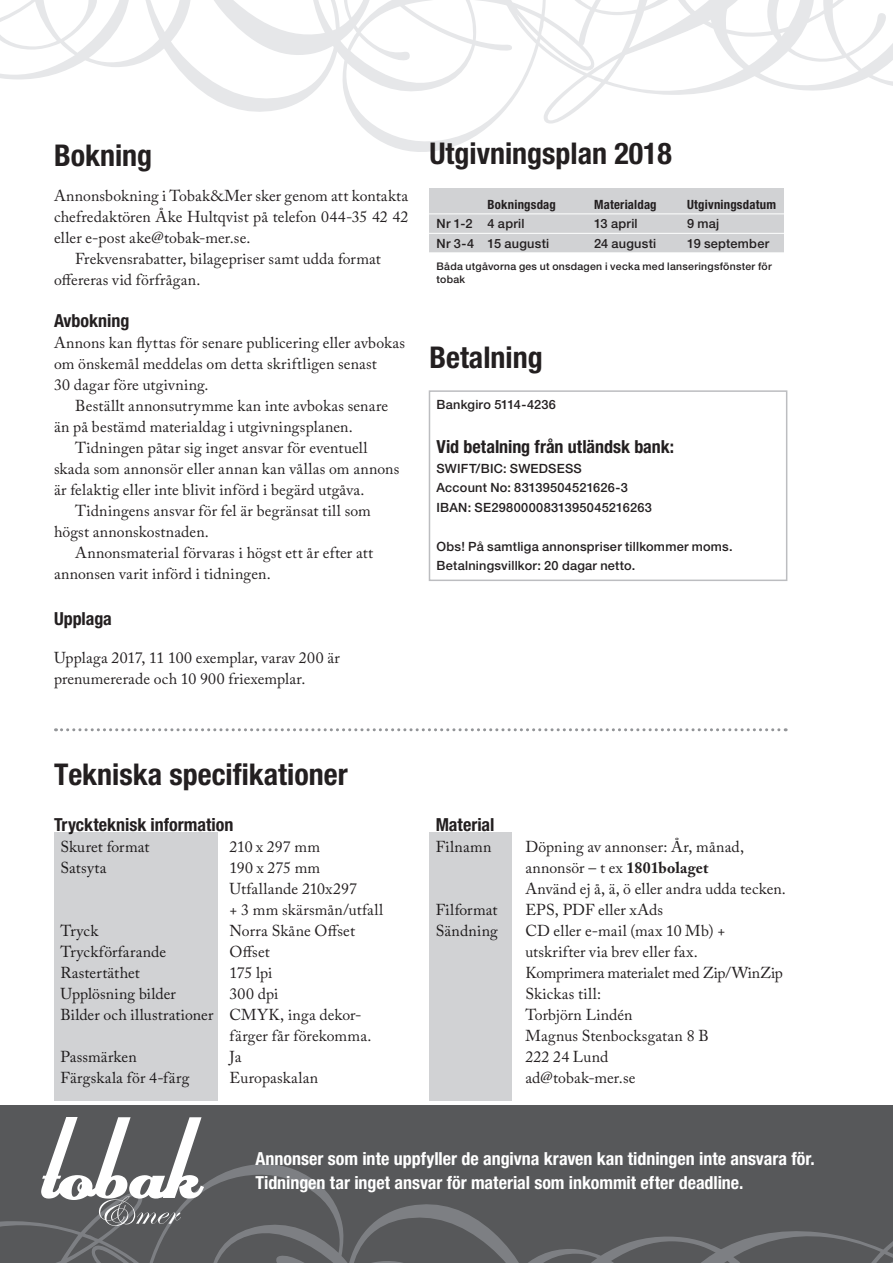
<style>
.page{position:relative;width:893px;height:1263px;background:#fff}
.page>*{position:absolute;margin:0;border:0;box-sizing:border-box;transform-origin:0 0}
.rubrik_1{font:700 condensed 30px "Helvetica Neue LT Std";color:#231f20}
.rub_liten{font:700 condensed 18px/24px "Helvetica Neue LT Std";color:#fff}
.rub_liten-2{font:700 condensed 18px "Helvetica Neue LT Std";letter-spacing:-.005em;color:#231f20}
.bröd{font:15.75px/21px "Adobe Caslon Pro";letter-spacing:.01em;color:#231f20}
.bröd_med_indrag{font:15.75px/21px "Adobe Caslon Pro";letter-spacing:.01em;color:#231f20}
.bröd-2{font:15.75px "Adobe Caslon Pro";letter-spacing:-.015em;color:#231f20}
.bröd_med_indrag-2{font:500 12.75px "Helvetica Neue LT Std";letter-spacing:.02em;color:#231f20}
.bröd_med_indrag-3{font:700 condensed 12.75px "Helvetica Neue LT Std";letter-spacing:.015em;color:#231f20}
.bröd_med_indrag-4{font:500 10.5px/13.5px "Helvetica Neue LT Std";letter-spacing:.025em;color:#231f20}
.s1{font-weight:700}
</style>
<div class="page">
<div style="left:0;top:1106px;width:893px;height:157px;background:#57585a"></div>
<svg style="left:0;top:0;width:893px;height:152px"></svg>
<div style="left:429px;top:390px;width:358px;height:191px;border:2px solid #bcbdc0"></div>
<svg style="left:56px;top:728px;width:730px;height:3px"></svg>
<div style="left:429px;top:189px;width:355px;height:64px;background:#d1d2d4"></div>
<hr style="left:428px;top:233px;width:366px;height:1px;background:#fff">
<hr style="left:428px;top:213px;width:366px;height:1px;background:#fff">
<hr style="left:428px;top:252px;width:366px;height:1px;background:#fff">
<div style="left:54px;top:832px;width:164px;height:269px;background:#d1d2d4"></div>
<svg style="left:0;top:1117px;width:893px;height:146px"></svg>
<div style="left:429px;top:832px;width:83px;height:269px;background:#d1d2d4"></div>
<p class="rubrik_1" style="left:54px;top:137px;width:100px">Bokning</p>
<p class="rubrik_1" style="left:429px;top:135px;width:244px">Utgivningsplan 2018</p>
<p class="bröd" style="left:54px;top:185px;width:356px;text-align:justify">Annonsbokning i Tobak&amp;Mer sker genom att kontakta chefredaktören Åke Hultqvist på telefon 044-35 42 42 eller e-post ake@tobak-mer.se.</p>
<p class="bröd_med_indrag" style="left:54px;top:248px;width:328px;text-indent:21px">Frekvensrabatter, bilagepriser samt udda format offereras vid förfrågan.</p>
<p class="rub_liten-2" style="left:54px;top:310px;width:77px">Avbokning</p>
<p class="bröd" style="left:54px;top:332px;width:353px">Annons kan flyttas för senare publicering eller avbokas om önskemål meddelas om detta skriftligen senast<br>30 dagar före utgivning.</p>
<p class="bröd_med_indrag" style="left:54px;top:395px;width:336px;text-indent:21px">Beställt annonsutrymme kan inte avbokas senare än på bestämd materialdag i utgivningsplanen.</p>
<p class="bröd_med_indrag" style="left:54px;top:437px;width:347px;text-indent:21px">Tidningen påtar sig inget ansvar för eventuell skada som annonsör eller annan kan vållas om annons är felaktig eller inte blivit införd i begärd utgåva.</p>
<p class="bröd_med_indrag" style="left:54px;top:500px;width:318px;text-indent:21px">Tidningens ansvar för fel är begränsat till som högst annonskostnaden.</p>
<p class="bröd_med_indrag" style="left:54px;top:542px;width:321px;text-indent:21px">Annonsmaterial förvaras i högst ett år efter att annonsen varit införd i tidningen.</p>
<p class="rub_liten-2" style="left:54px;top:608px;width:59px">Upplaga</p>
<p class="bröd" style="left:54px;top:647px;width:287px">Upplaga 2017, 11 100 exemplar, varav 200 är prenumererade och 10 900 friexemplar.</p>
<p class="bröd_med_indrag-3" style="left:488px;top:197px;width:70px">Bokningsdag</p>
<p class="bröd_med_indrag-3" style="left:594px;top:197px;width:64px">Materialdag</p>
<p class="bröd_med_indrag-3" style="left:687px;top:197px;width:90px">Utgivningsdatum</p>
<p class="bröd_med_indrag-2" style="left:437px;top:216px;width:90px">Nr 1-2 4 april</p>
<p class="bröd_med_indrag-2" style="left:594px;top:216px;width:45px">13 april</p>
<p class="bröd_med_indrag-2" style="left:687px;top:216px;width:34px">9 maj</p>
<p class="bröd_med_indrag-2" style="left:437px;top:236px;width:114px">Nr 3-4 15 augusti</p>
<p class="bröd_med_indrag-2" style="left:594px;top:236px;width:64px">24 augusti</p>
<p class="bröd_med_indrag-2" style="left:687px;top:236px;width:84px">19 september</p>
<p class="bröd_med_indrag-4" style="left:437px;top:259px;width:337px">Båda utgåvorna ges ut onsdagen i vecka med lanseringsfönster för tobak</p>
<p class="rubrik_1" style="left:429px;top:339px;width:115px">Betalning</p>
<p class="bröd_med_indrag-2" style="left:437px;top:397px;width:121px">Bankgiro 5114-4236</p>
<p class="rub_liten-2" style="left:437px;top:436px;width:239px">Vid betalning från utländsk bank:</p>
<p class="bröd_med_indrag-2" style="left:437px;top:460px;width:147px">SWIFT/BIC: SWEDSESS</p>
<p class="bröd_med_indrag-2" style="left:437px;top:480px;width:193px">Account No: 83139504521626-3</p>
<p class="bröd_med_indrag-2" style="left:437px;top:499px;width:217px">IBAN: SE2980000831395045216263</p>
<p class="bröd_med_indrag-2" style="left:437px;top:538px;width:298px">Obs! På samtliga annonspriser tillkommer moms.</p>
<p class="bröd_med_indrag-2" style="left:437px;top:558px;width:200px">Betalningsvillkor: 20 dagar netto.</p>
<p class="rubrik_1" style="left:54px;top:756px;width:295px">Tekniska specifikationer</p>
<p class="rub_liten-2" style="left:54px;top:814px;width:181px">Tryckteknisk information</p>
<p class="bröd" style="left:60px;top:836px;width:91px">Skuret format</p>
<p class="bröd" style="left:230px;top:836px;width:92px">210 x 297 mm</p>
<p class="bröd" style="left:60px;top:857px;width:48px">Satsyta</p>
<p class="bröd" style="left:230px;top:857px;width:92px">190 x 275 mm</p>
<p class="bröd" style="left:230px;top:878px;width:129px">Utfallande 210x297</p>
<p class="bröd" style="left:230px;top:899px;width:155px">+ 3 mm skärsmån/utfall</p>
<p class="bröd" style="left:60px;top:920px;width:39px">Tryck</p>
<p class="bröd" style="left:230px;top:920px;width:127px">Norra Skåne Offset</p>
<p class="bröd" style="left:60px;top:941px;width:107px">Tryckförfarande</p>
<p class="bröd" style="left:230px;top:941px;width:42px">Offset</p>
<p class="bröd" style="left:60px;top:962px;width:81px">Rastertäthet</p>
<p class="bröd" style="left:230px;top:962px;width:44px">175 lpi</p>
<p class="bröd" style="left:60px;top:983px;width:117px">Upplösning bilder</p>
<p class="bröd" style="left:230px;top:983px;width:50px">300 dpi</p>
<p class="bröd" style="left:230px;top:1004px;width:143px;text-indent:-169px">Bilder och illustrationer CMYK, inga dekor&shy;färger får förekomma.</p>
<p class="bröd" style="left:60px;top:1046px;width:78px">Passmärken</p>
<p class="bröd" style="left:230px;top:1046px;width:13px">Ja</p>
<p class="bröd" style="left:60px;top:1067px;width:130px">Färgskala för 4-färg</p>
<p class="bröd" style="left:230px;top:1067px;width:90px">Europaskalan</p>
<p class="rub_liten-2" style="left:436px;top:814px;width:60px">Material</p>
<p class="bröd" style="left:436px;top:836px;width:57px">Filnamn</p>
<p class="bröd" style="left:525px;top:836px;width:262px">Döpning av annonser: År, månad, annonsör – t ex <span class="s1">1801bolaget<br></span>Använd ej å, ä, ö eller andra udda tecken.</p>
<p class="bröd" style="left:436px;top:899px;width:63px">Filformat</p>
<p class="bröd" style="left:525px;top:899px;width:139px">EPS, PDF eller xAds</p>
<p class="bröd" style="left:436px;top:920px;width:64px">Sändning</p>
<p class="bröd" style="left:525px;top:920px;width:201px">CD eller e-mail (max 10 Mb) + utskrifter via brev eller fax.</p>
<p class="bröd-2" style="left:525px;top:963px;width:259px">Komprimera materialet med Zip/WinZip</p>
<p class="bröd" style="left:525px;top:983px;width:77px">Skickas till:</p>
<p class="bröd" style="left:525px;top:1004px;width:185px">Torbjörn Lindén<br>Magnus Stenbocksgatan 8 B<br>222 24 Lund ad@tobak-mer.se</p>
<p class="rub_liten" style="left:255px;top:1147px;width:561px">Annonser som inte uppfyller de angivna kraven kan tidningen inte ansvara för.<br>Tidningen tar inget ansvar för material som inkommit efter deadline.</p>
</div>
